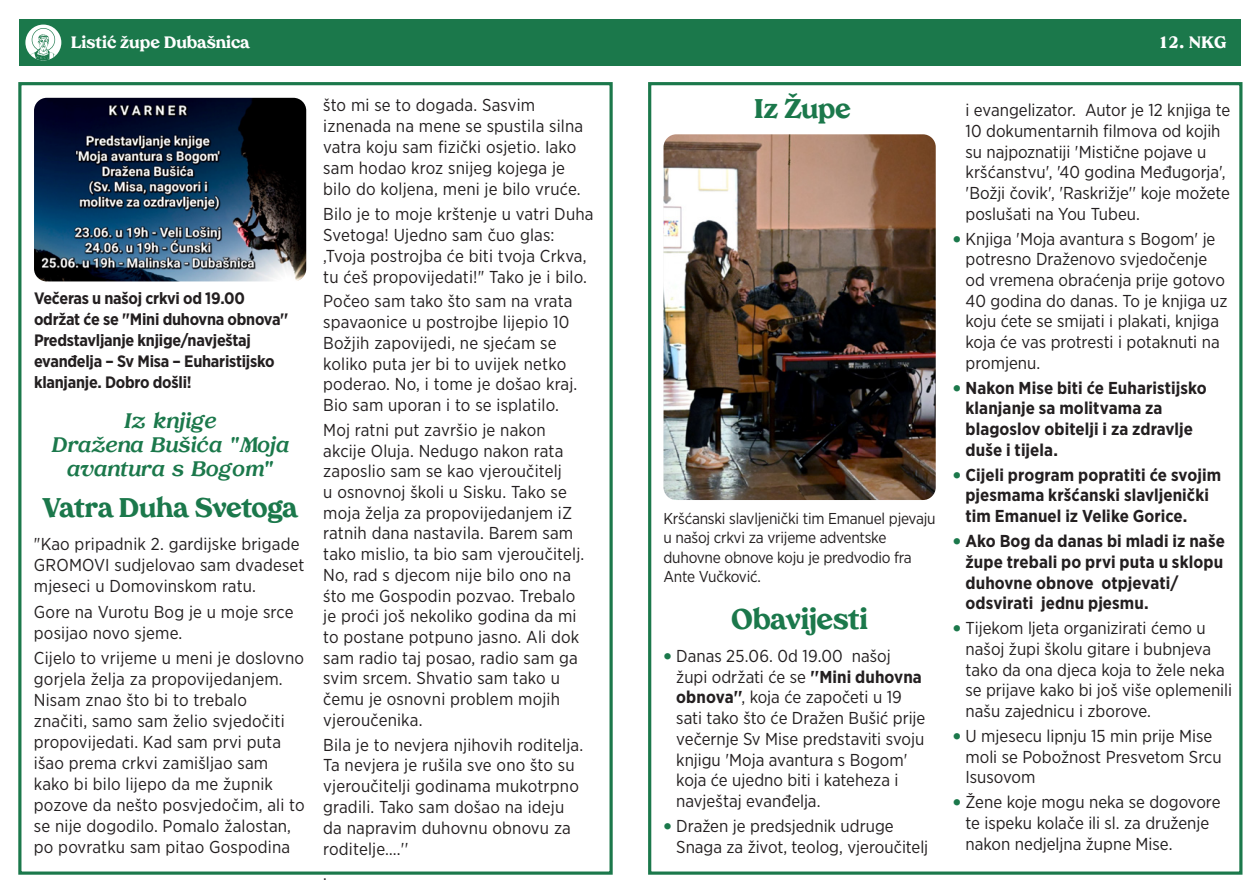
<style>
.page{position:relative;width:1259px;height:893px;background:#fff}
.page>*{position:absolute;margin:0;border:0;box-sizing:border-box;transform-origin:0 0}
.Text_1{font:800 28.5px "Tropiline";letter-spacing:-.015em;color:#1b784b}
.Evandelje{font:800 27px "Tropiline";letter-spacing:-.02em;color:#1b784b}
.Text_1-2{font:800 27px "Tropiline";letter-spacing:-.015em;color:#1b784b}
.Text_1-3{font:italic 700 21px/24px "Tropiline";color:#1b784b;text-align:center}
.Text_1-4{font:17.25px/20.7px "Gotham Narrow";letter-spacing:.01em;color:#231f20}
.t1{font:700 17.25px/20.7px "Gotham Narrow";letter-spacing:.005em;color:#231f20}
.Text_1-5{font:700 16.5px/21px "Gotham Narrow";letter-spacing:-.015em;color:#231f20}
.t2{font:800 16.5px "Tropiline";color:#fff}
.Text_1-6{font:16.5px "Gotham Narrow";color:#231f20}
.Text_1-7{font:15.75px/19.5px "Gotham Narrow";letter-spacing:-.015em;color:#231f20}
.s1{font-family:"SF Compact";font-weight:900;color:#1b784b}
.s2{font-weight:700}
</style>
<div class="page">
<div style="left:630px;top:19px;width:611px;height:47px;background:#1b784b"></div>
<div style="left:19px;top:19px;width:616px;height:47px;background:#1b784b"></div>
<div style="left:18px;top:82px;width:595px;height:793px;border:3px solid #1b784b"></div>
<div style="left:648px;top:82px;width:594px;height:793px;border:3px solid #1b784b"></div>
<div style="left:25px;top:25px;width:36px;height:35px;background:#fff;border-radius:50%"></div>
<svg style="left:25px;top:28px;width:36px;height:32px"></svg>
<img style="left:34px;top:98px;width:272px;height:183px">
<img style="left:663px;top:134px;width:272px;height:366px">
<p class="t2" style="left:71px;top:33px;width:180px">Listić župe Dubašnica</p>
<p class="t2" style="left:1159px;top:33px;width:69px">12. NKG</p>
<p class="Text_1-5" style="left:34px;top:287px;width:256px">Večeras u našoj crkvi od 19.00 održat će se ''Mini duhovna obnova''<br>Predstavljanje knjige/navještaj evanđelja – Sv Misa – Euharistijsko klanjanje. Dobro došli!</p>
<p class="Text_1-3" style="left:51px;top:409px;width:239px">Iz knjige<br>Dražena Bušića "Moja avantura s Bogom"</p>
<p class="Evandelje" style="left:42px;top:492px;width:257px">Vatra Duha Svetoga</p>
<p class="Text_1-4" style="left:34px;top:533px;width:272px">"Kao pripadnik 2. gardijske brigade<br>GROMOVI sudjelovao sam dvadeset mjeseci u Domovinskom ratu.</p>
<p class="Text_1-4" style="left:34px;top:601px;width:261px">Gore na Vurotu Bog je u moje srce posijao novo sjeme.</p>
<p class="Text_1-4" style="left:34px;top:647px;width:272px">Cijelo to vrijeme u meni je doslovno gorjela želja za propovijedanjem.<br>Nisam znao što bi to trebalo<br>značiti, samo sam želio svjedočiti propovijedati. Kad sam prvi puta išao prema crkvi zamišljao sam kako bi bilo lijepo da me župnik pozove da nešto posvjedočim, ali to se nije dogodilo. Pomalo žalostan, po povratku sam pitao Gospodina</p>
<p class="Text_1-4" style="left:323px;top:95px;width:261px">što mi se to dogada. Sasvim iznenada na mene se spustila silna vatra koju sam fizički osjetio. Iako sam hodao kroz snijeg kojega je bilo do koljena, meni je bilo vruće.</p>
<p class="Text_1-4" style="left:323px;top:204px;width:272px">Bilo je to moje krštenje u vatri Duha Svetoga! Ujedno sam čuo glas: ,Tvoja postrojba će biti tvoja Crkva, tu ćeš propovijedati!" Tako je i bilo.</p>
<p class="Text_1-4" style="left:323px;top:291px;width:256px">Počeo sam tako što sam na vrata spavaonice u postrojbe lijepio 10<br>Božjih zapovijedi, ne sjećam se koliko puta jer bi to uvijek netko poderao. No, i tome je došao kraj.<br>Bio sam uporan i to se isplatilo.</p>
<p class="Text_1-4" style="left:323px;top:419px;width:263px">Moj ratni put završio je nakon akcije Oluja. Nedugo nakon rata zaposlio sam se kao vjeroučitelj<br>u osnovnoj školi u Sisku. Tako se moja želja za propovijedanjem iZ ratnih dana nastavila. Barem sam tako mislio, ta bio sam vjeroučitelj.<br>No, rad s djecom nije bilo ono na śto me Gospodin pozvao. Trebalo je proći još nekoliko godina da mi to postane potpuno jasno. Ali dok sam radio taj posao, radio sam ga svim srcem. Shvatio sam tako u čemu je osnovni problem mojih vjeroučenika.</p>
<p class="Text_1-4" style="left:323px;top:734px;width:261px">Bila je to nevjera njihovih roditelja.<br>Ta nevjera je rušila sve ono što su vjeroučitelji godinama mukotrpno gradili. Tako sam došao na ideju da napravim duhovnu obnovu za roditelje….''</p>
<p class="Text_1-6" style="left:323px;top:864px;width:5px">.</p>
<p class="Text_1-2" style="left:754px;top:93px;width:98px">Iz Župe</p>
<p class="Text_1-4" style="left:965px;top:99px;width:266px">i evangelizator. Autor je 12 knjiga te 10 dokumentarnih filmova od kojih su najpoznatiji 'Mistične pojave u kršćanstvu', '40 godina Međugorja', 'Božji čovik', 'Raskrižje'' koje možete poslušati na You Tubeu.</p>
<p class="Text_1-4" style="left:965px;top:228px;width:263px;text-indent:-13px"><span class="s1">౪</span> Knjiga 'Moja avantura s Bogom' je potresno Draženovo svjedočenje od vremena obraćenja prije gotovo<br>40 godina do danas. To je knjiga uz koju ćete se smijati i plakati, knjiga koja će vas protresti i potaknuti na promjenu.</p>
<p class="t1" style="left:965px;top:377px;width:243px;text-indent:-13px"><span class="s1">౪</span> Nakon Mise biti će Euharistijsko klanjanje sa molitvama za blagoslov obitelji i za zdravlje duše i tijela.</p>
<p class="t1" style="left:965px;top:464px;width:257px;text-indent:-13px"><span class="s1">౪</span> Cijeli program popratiti će svojim pjesmama kršćanski slavljenički tim Emanuel iz Velike Gorice.</p>
<p class="t1" style="left:965px;top:531px;width:261px;text-indent:-13px"><span class="s1">౪</span> Ako Bog da danas bi mladi iz naše župe trebali po prvi puta u sklopu duhovne obnove otpjevati/ odsvirati jednu pjesmu.</p>
<p class="Text_1-4" style="left:965px;top:617px;width:268px;text-indent:-13px"><span class="s1">౪</span> Tijekom ljeta organizirati ćemo u našoj župi školu gitare i bubnjeva tako da ona djeca koja to žele neka se prijave kako bi još više oplemenili našu zajednicu i zborove.</p>
<p class="Text_1-4" style="left:965px;top:725px;width:258px;text-indent:-13px"><span class="s1">౪</span> U mjesecu lipnju 15 min prije Mise moli se Pobožnost Presvetom Srcu<br>Isusovom</p>
<p class="Text_1-4" style="left:965px;top:792px;width:256px;text-indent:-13px"><span class="s1">౪</span> Žene koje mogu neka se dogovore te ispeku kolače ili sl. za druženje nakon nedjeljna župne Mise.</p>
<p class="Text_1-7" style="left:663px;top:508px;width:274px">Kršćanski slavljenički tim Emanuel pjevaju u našoj crkvi za vrijeme adventske duhovne obnove koju je predvodio fra<br>Ante Vučković.</p>
<p class="Text_1" style="left:731px;top:602px;width:138px">Obavijesti</p>
<p class="Text_1-4" style="left:676px;top:645px;width:251px;text-indent:-13px"><span class="s1">౪</span> Danas 25.06. 0d 19.00 našoj župi održati će se <span class="s2">''Mini duhovna obnova''</span>, koja će započeti u 19 sati tako što će Dražen Bušić prije večernje Sv Mise predstaviti svoju knjigu 'Moja avantura s Bogom' koja će ujedno biti i kateheza i navještaj evanđelja.</p>
<p class="Text_1-4" style="left:676px;top:815px;width:253px;text-indent:-13px"><span class="s1">౪</span> Dražen je predsjednik udruge<br>Snaga za život, teolog, vjeroučitelj</p>
</div>
